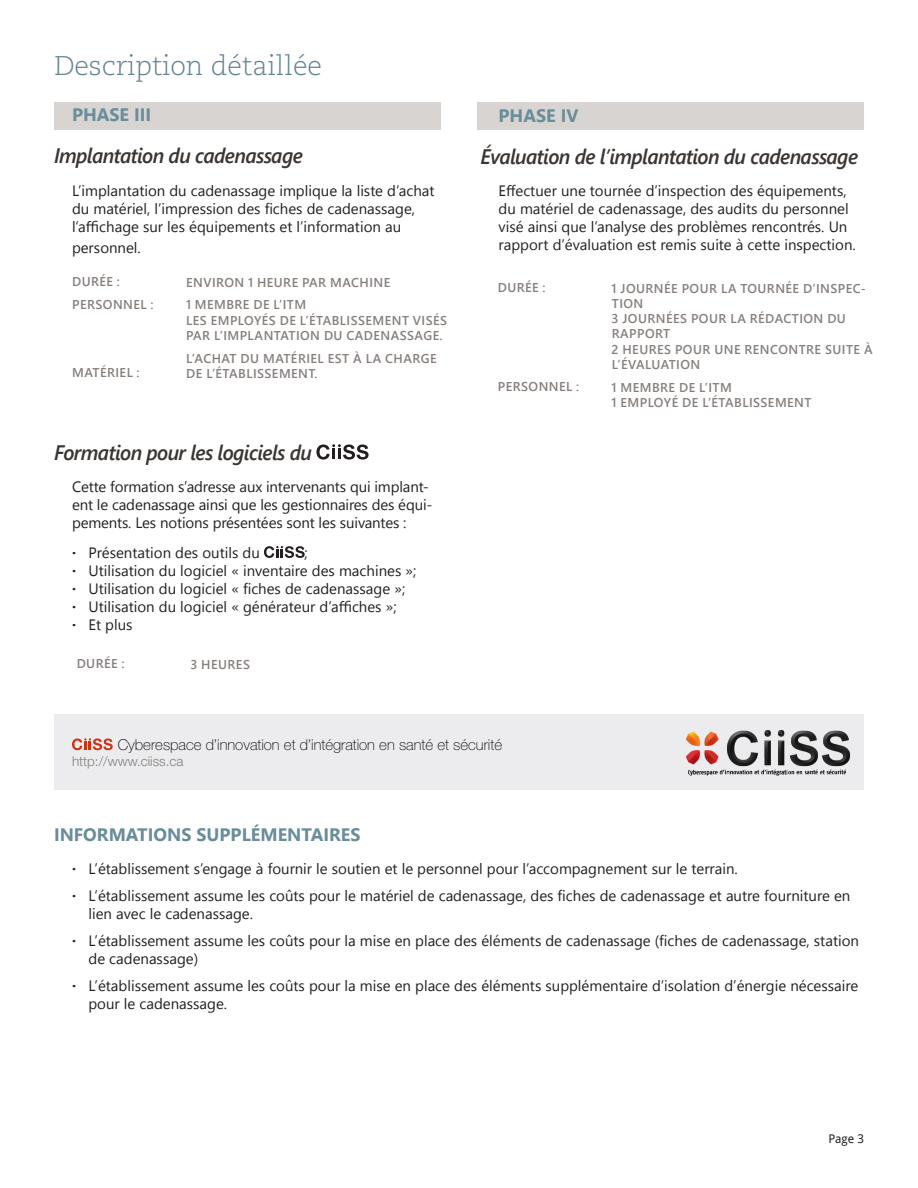
<style>
.page{position:relative;width:918px;height:1188px;background:#fff}
.page>*{position:absolute;margin:0;border:0;box-sizing:border-box;transform-origin:0 0}
.t1{font:300 27px "Caecilia LT Std";color:#618491}
.t2{font:italic 600 21px "Segoe UI";letter-spacing:-.03em;color:#3b3532;scale:.95 1}
.t3{font:700 18px "Segoe UI";color:#698d9b}
.Phase_text{font:15px/18px "Segoe UI";color:#231f20}
.t4{font:100 15px "Helvetica Neue LT Std";color:#000}
.t5{font:300 13.5px "Helvetica Neue LT Std";color:#867f7c}
.Phase_duree{font:600 12.75px/15.3px "Segoe UI";letter-spacing:.035em;color:#867f7c}
.t6{font:12px "Droid Sans";color:#231f20}
.s1{font-weight:700}
</style>
<div class="page">
<div style="left:54px;top:103px;width:387px;height:27px;background:#d7d4d2"></div>
<div style="left:477px;top:103px;width:387px;height:27px;background:#d7d4d2"></div>
<svg style="left:316px;top:444px;width:53px;height:16px"></svg>
<svg style="left:264px;top:546px;width:41px;height:12px"></svg>
<div style="left:54px;top:714px;width:810px;height:76px;background:#ececee"></div>
<svg style="left:72px;top:738px;width:41px;height:12px"></svg>
<img style="left:686px;top:730px;width:164px;height:46px">
<p class="t1" style="left:54px;top:50px;width:270px">Description détaillée</p>
<p class="t3" style="left:72px;top:101px;width:81px">PHASE III</p>
<p class="t2" style="left:54px;top:141px;width:263px">Implantation du cadenassage</p>
<p class="Phase_text" style="left:72px;top:181px;width:364px">L’implantation du cadenassage implique la liste d’achat du matériel, l’impression des fiches de cadenassage, l’affichage sur les équipements et l’information au</p>
<p class="Phase_text" style="left:72px;top:238px;width:70px">personnel.</p>
<p class="Phase_duree" style="left:72px;top:273px;width:49px">DURÉE :</p>
<p class="Phase_duree" style="left:72px;top:296px;width:83px">PERSONNEL :</p>
<p class="Phase_duree" style="left:72px;top:365px;width:69px">MATÉRIEL :</p>
<p class="Phase_duree" style="left:186px;top:274px;width:206px">ENVIRON 1 HEURE PAR MACHINE</p>
<p class="Phase_duree" style="left:186px;top:297px;width:122px">1 MEMBRE DE L’ITM</p>
<p class="Phase_duree" style="left:186px;top:312px;width:262px">LES EMPLOYÉS DE L’ÉTABLISSEMENT VISÉS<br>PAR L’IMPLANTATION DU CADENASSAGE.</p>
<p class="Phase_duree" style="left:186px;top:350px;width:252px">L’ACHAT DU MATÉRIEL EST À LA CHARGE<br>DE L’ÉTABLISSEMENT.</p>
<p class="t2" style="left:54px;top:437px;width:273px">Formation pour les logiciels du</p>
<p class="Phase_text" style="left:72px;top:477px;width:362px">Cette formation s’adresse aux intervenants qui implant&shy;ent le cadenassage ainsi que les gestionnaires des équi&shy;pements. Les notions présentées sont les suivantes :</p>
<p class="Phase_text" style="left:72px;top:543px;width:189px"><span class="s1">·</span> Présentation des outils du</p>
<p class="Phase_text" style="left:305px;top:543px;width:5px">;</p>
<p class="Phase_text" style="left:72px;top:561px;width:346px"><span class="s1">·</span> Utilisation du logiciel « inventaire des machines »;</p>
<p class="Phase_text" style="left:72px;top:579px;width:335px"><span class="s1">·</span> Utilisation du logiciel « fiches de cadenassage »;</p>
<p class="Phase_text" style="left:72px;top:597px;width:326px"><span class="s1">·</span> Utilisation du logiciel « générateur d’affiches »;</p>
<p class="Phase_text" style="left:72px;top:615px;width:62px"><span class="s1">·</span> Et plus</p>
<p class="Phase_duree" style="left:77px;top:656px;width:49px">DURÉE :</p>
<p class="Phase_duree" style="left:190px;top:656px;width:61px">3 HEURES</p>
<p class="t3" style="left:499px;top:102px;width:81px">PHASE IV</p>
<p class="t2" style="left:481px;top:141px;width:399px">Évaluation de l’implantation du cadenassage</p>
<p class="Phase_text" style="left:499px;top:181px;width:359px">Effectuer une tournée d’inspection des équipements, du matériel de cadenassage, des audits du personnel visé ainsi que l’analyse des problèmes rencontrés. Un rapport d’évaluation est remis suite à cette inspection.</p>
<p class="Phase_duree" style="left:498px;top:279px;width:49px">DURÉE :</p>
<p class="Phase_duree" style="left:498px;top:379px;width:83px">PERSONNEL :</p>
<p class="Phase_duree" style="left:612px;top:280px;width:256px">1 JOURNÉE POUR LA TOURNÉE D’INSPEC-<br>TION</p>
<p class="Phase_duree" style="left:612px;top:310px;width:236px">3 JOURNÉES POUR LA RÉDACTION DU<br>RAPPORT</p>
<p class="Phase_duree" style="left:612px;top:341px;width:263px">2 HEURES POUR UNE RENCONTRE SUITE À<br>L’ÉVALUATION</p>
<p class="Phase_duree" style="left:612px;top:379px;width:122px">1 MEMBRE DE L’ITM</p>
<p class="Phase_duree" style="left:612px;top:394px;width:201px">1 EMPLOYÉ DE L’ÉTABLISSEMENT</p>
<p class="t4" style="left:118px;top:736px;width:386px">Cyberespace d’innovation et d’intégration en santé et sécurité</p>
<p class="t5" style="left:72px;top:753px;width:113px">http://www.ciiss.ca</p>
<p class="t3" style="left:54px;top:821px;width:308px">INFORMATIONS SUPPLÉMENTAIRES</p>
<p class="Phase_text" style="left:72px;top:859px;width:667px"><span class="s1">·</span> L’établissement s’engage à fournir le soutien et le personnel pour l’accompagnement sur le terrain.</p>
<p class="Phase_text" style="left:88px;top:886px;width:763px;text-indent:-16px"><span class="s1">·</span> L’établissement assume les coûts pour le matériel de cadenassage, des fiches de cadenassage et autre fourniture en lien avec le cadenassage.</p>
<p class="Phase_text" style="left:88px;top:931px;width:772px;text-indent:-16px"><span class="s1">·</span> L’établissement assume les coûts pour la mise en place des éléments de cadenassage (fiches de cadenassage, station de cadenassage)</p>
<p class="Phase_text" style="left:88px;top:976px;width:771px;text-indent:-16px"><span class="s1">·</span> L’établissement assume les coûts pour la mise en place des éléments supplémentaire d’isolation d’énergie nécessaire pour le cadenassage.</p>
<p class="t6" style="left:828px;top:1130px;width:37px">Page 3</p>
</div>
